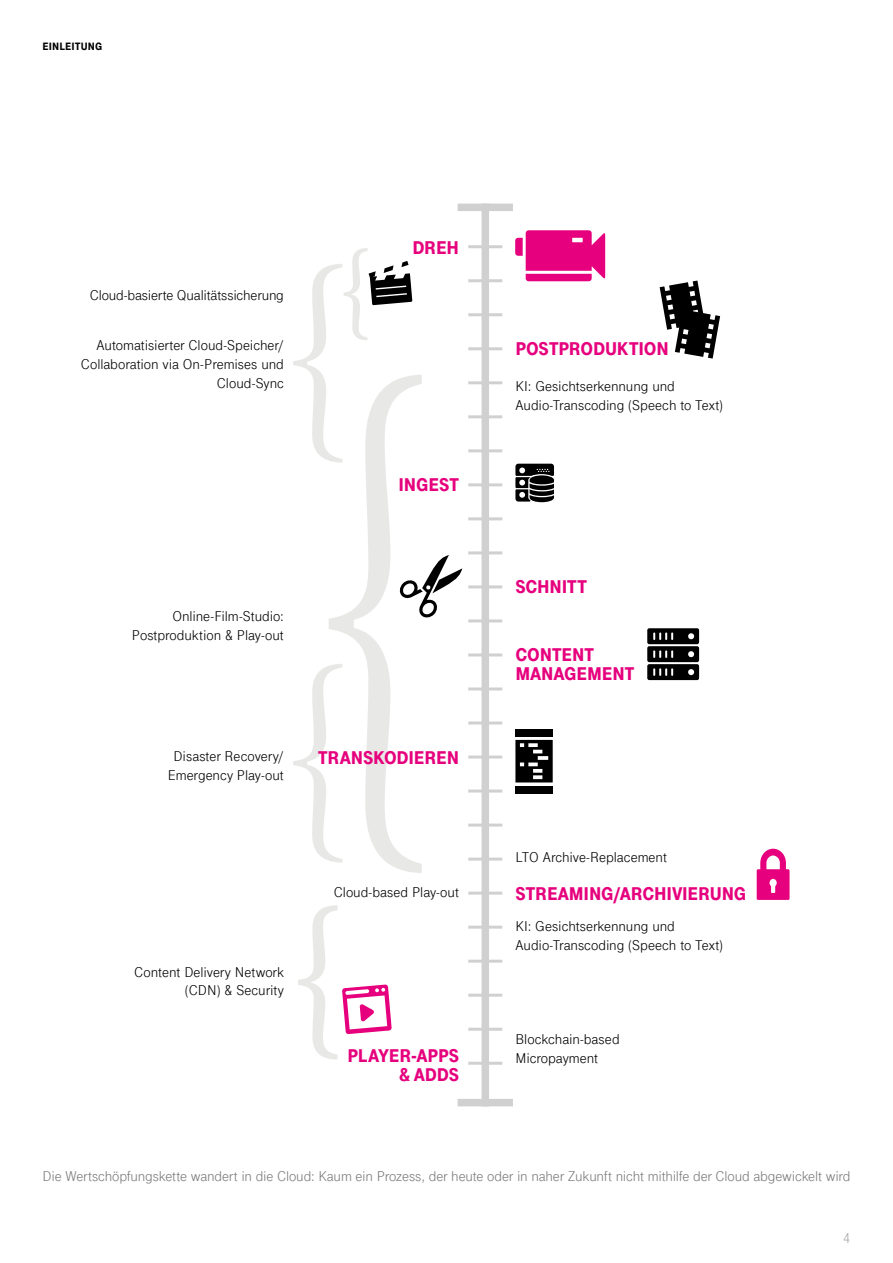
<style>
.page{position:relative;width:893px;height:1263px;background:#fff}
.page>*{position:absolute;margin:0;border:0;box-sizing:border-box;transform-origin:0 0}
.t1{font:900 19.5px/18.8px "Tele Grotesk Next";letter-spacing:-.01em;color:#e6007d;text-align:right}
.t2{font:15px/18.8px "Tele Grotesk Next";letter-spacing:-.005em;color:#000}
.t3{font:15px "Tele Grotesk Next";letter-spacing:-.01em;color:#7c7b7b}
.t4{font:15px "Tele Grotesk Next";color:#a3a3a3}
.t5{font:900 11.25px "Tele Grotesk Next";letter-spacing:.005em;color:#000}
</style>
<div class="page">
<svg style="left:329px;top:375px;width:93px;height:498px"></svg>
<div style="left:482px;top:204px;width:7px;height:902px;background:#d0d0d0"></div>
<div style="left:458px;top:204px;width:55px;height:7px;background:#d0d0d0"></div>
<hr style="left:468px;top:245px;width:34px;height:3px;background:#d0d0d0">
<hr style="left:468px;top:279px;width:34px;height:3px;background:#d0d0d0">
<hr style="left:468px;top:313px;width:34px;height:3px;background:#d0d0d0">
<hr style="left:468px;top:381px;width:34px;height:3px;background:#d0d0d0">
<hr style="left:468px;top:415px;width:34px;height:3px;background:#d0d0d0">
<hr style="left:468px;top:449px;width:34px;height:3px;background:#d0d0d0">
<hr style="left:468px;top:483px;width:34px;height:3px;background:#d0d0d0">
<hr style="left:468px;top:347px;width:34px;height:3px;background:#d0d0d0">
<hr style="left:468px;top:517px;width:34px;height:3px;background:#d0d0d0">
<hr style="left:468px;top:619px;width:34px;height:3px;background:#d0d0d0">
<hr style="left:468px;top:551px;width:34px;height:3px;background:#d0d0d0">
<hr style="left:468px;top:585px;width:34px;height:3px;background:#d0d0d0">
<hr style="left:468px;top:653px;width:34px;height:3px;background:#d0d0d0">
<hr style="left:468px;top:687px;width:34px;height:3px;background:#d0d0d0">
<hr style="left:468px;top:721px;width:34px;height:3px;background:#d0d0d0">
<hr style="left:468px;top:755px;width:34px;height:3px;background:#d0d0d0">
<hr style="left:468px;top:789px;width:34px;height:3px;background:#d0d0d0">
<hr style="left:468px;top:823px;width:34px;height:3px;background:#d0d0d0">
<hr style="left:468px;top:857px;width:34px;height:3px;background:#d0d0d0">
<hr style="left:468px;top:892px;width:34px;height:3px;background:#d0d0d0">
<hr style="left:468px;top:926px;width:34px;height:3px;background:#d0d0d0">
<hr style="left:468px;top:960px;width:34px;height:3px;background:#d0d0d0">
<hr style="left:468px;top:994px;width:34px;height:3px;background:#d0d0d0">
<hr style="left:468px;top:1028px;width:34px;height:3px;background:#d0d0d0">
<hr style="left:468px;top:1062px;width:34px;height:3px;background:#d0d0d0">
<div style="left:458px;top:1099px;width:55px;height:7px;background:#d0d0d0"></div>
<svg style="left:515px;top:230px;width:90px;height:51px"></svg>
<svg style="left:660px;top:281px;width:60px;height:78px"></svg>
<svg style="left:515px;top:464px;width:39px;height:38px"></svg>
<svg style="left:757px;top:849px;width:32px;height:51px"></svg>
<div style="left:515px;top:786px;width:38px;height:7px;background:#000"></div>
<svg style="left:515px;top:740px;width:38px;height:42px;background:#2c2c2c"></svg>
<div style="left:515px;top:729px;width:38px;height:7px;background:#000"></div>
<svg style="left:293px;top:659px;width:54px;height:208px"></svg>
<svg style="left:293px;top:248px;width:119px;height:219px"></svg>
<svg style="left:298px;top:905px;width:94px;height:154px"></svg>
<svg style="left:647px;top:628px;width:52px;height:52px;background:#2e2e2e"></svg>
<svg style="left:399px;top:555px;width:63px;height:63px"></svg>
<p class="t5" style="left:43px;top:40px;width:61px">EINLEITUNG</p>
<p class="t2" style="left:90px;top:286px;width:196px">Cloud-basierte Qualitätssicherung</p>
<p class="t2" style="left:81px;top:336px;width:205px;text-align:right">Automatisierter Cloud-Speicher/<br>Collaboration via On-Premises und<br>Cloud-Sync</p>
<h1 class="t1" style="left:412px;top:238px;width:48px">DREH</h1>
<h1 class="t1" style="left:399px;top:475px;width:62px">INGEST</h1>
<p class="t2" style="left:132px;top:607px;width:154px;text-align:right">Online-Film-Studio:<br>Postproduktion &amp; Play-out</p>
<p class="t2" style="left:168px;top:747px;width:118px;text-align:center">Disaster Recovery/<br>Emergency Play-out</p>
<h1 class="t1" style="left:318px;top:748px;width:143px">TRANSKODIEREN</h1>
<p class="t2" style="left:134px;top:962px;width:151px;text-align:right">Content Delivery Network (CDN) &amp; Security</p>
<p class="t2" style="left:334px;top:882px;width:127px">Cloud-based Play-out</p>
<h1 class="t1" style="left:347px;top:1046px;width:113px">PLAYER-APPS &amp; ADDS</h1>
<h1 class="t1" style="left:515px;top:340px;width:155px">POSTPRODUKTION</h1>
<p class="t2" style="left:515px;top:377px;width:209px">KI: Gesichtserkennung und<br>Audio-Transcoding (Speech to Text)</p>
<h1 class="t1" style="left:515px;top:577px;width:73px">SCHNITT</h1>
<h1 class="t1" style="left:515px;top:646px;width:121px;text-align:left">CONTENT<br>MANAGEMENT</h1>
<p class="t2" style="left:515px;top:848px;width:153px">LTO Archive-Replacement</p>
<h1 class="t1" style="left:515px;top:884px;width:233px">STREAMING/ARCHIVIERUNG</h1>
<p class="t2" style="left:515px;top:917px;width:209px">KI: Gesichtserkennung und<br>Audio-Transcoding (Speech to Text)</p>
<p class="t2" style="left:515px;top:1030px;width:106px">Blockchain-based<br>Micropayment</p>
<p class="t3" style="left:43px;top:1168px;width:809px">Die Wertschöpfungskette wandert in die Cloud: Kaum ein Prozess, der heute oder in naher Zukunft nicht mithilfe der Cloud abgewickelt wird</p>
<p class="t4" style="left:843px;top:1229px;width:9px">4</p>
</div>
